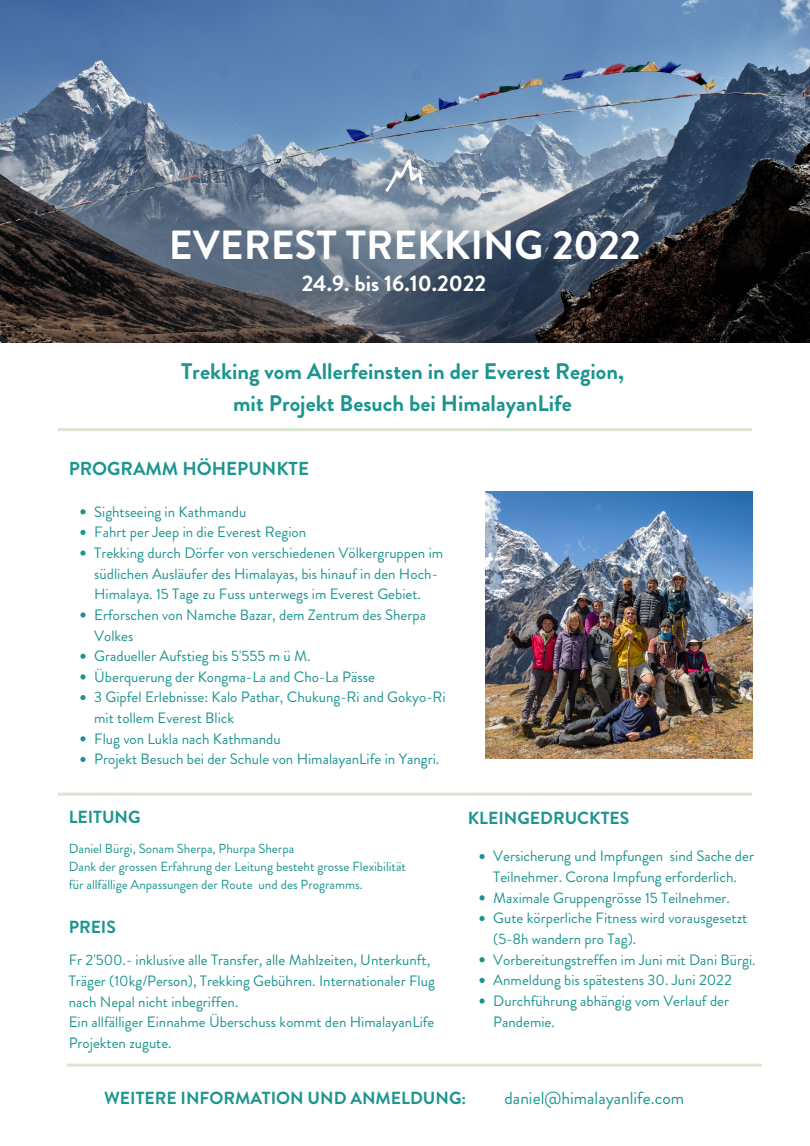
<style>
.page{position:relative;width:810px;height:1146px;background:#fff}
.page>*{position:absolute;margin:0;border:0;box-sizing:border-box;transform-origin:0 0}
.t1{font:700 40.62px "Brandon Grotesque";color:#fff}
.t2{font:700 22.5px "Brandon Grotesque";color:#1d958f}
.t3{font:700 22.5px "Brandon Grotesque";color:#fff}
.t4{font:700 18.75px "Brandon Grotesque";color:#1d958f}
.t5{font:700 17.5px "Brandon Grotesque";color:#1d958f}
.t6{font:17.5px "Brandon Grotesque";color:#1d958f}
.t7{font:15px/20.6px "Brandon Grotesque";color:#1d958f}
.t8{font:13.12px/18.2px "Brandon Grotesque";color:#1d958f}
</style>
<div class="page">
<img style="left:0;top:0;width:810px;height:342px">
<img style="left:366px;top:145px;width:78px;height:63px">
<hr style="left:58px;top:428px;width:694px;height:3px;background:#dbe5d2">
<img style="left:485px;top:491px;width:267px;height:267px">
<svg style="left:80px;top:509px;width:6px;height:5px"></svg>
<svg style="left:80px;top:529px;width:6px;height:6px"></svg>
<svg style="left:80px;top:550px;width:6px;height:5px"></svg>
<svg style="left:80px;top:612px;width:6px;height:5px"></svg>
<svg style="left:80px;top:653px;width:6px;height:5px"></svg>
<svg style="left:80px;top:674px;width:6px;height:5px"></svg>
<svg style="left:80px;top:695px;width:6px;height:5px"></svg>
<svg style="left:80px;top:736px;width:6px;height:5px"></svg>
<svg style="left:80px;top:757px;width:6px;height:5px"></svg>
<svg style="left:58px;top:792px;width:694px;height:3px"></svg>
<svg style="left:479px;top:854px;width:6px;height:5px"></svg>
<svg style="left:479px;top:895px;width:6px;height:5px"></svg>
<svg style="left:479px;top:915px;width:6px;height:5px"></svg>
<svg style="left:479px;top:957px;width:6px;height:5px"></svg>
<svg style="left:479px;top:977px;width:6px;height:5px"></svg>
<svg style="left:479px;top:998px;width:6px;height:5px"></svg>
<svg style="left:67px;top:1063px;width:695px;height:3px;background:#e2eadb"></svg>
<p class="t1" style="left:169px;top:217px;width:474px">EVEREST TREKKING 2022</p>
<p class="t3" style="left:302px;top:267px;width:186px">24.9. bis 16.10.2022</p>
<p class="t2" style="left:181px;top:355px;width:444px">Trekking vom Allerfeinsten in der Everest Region,</p>
<p class="t2" style="left:233px;top:387px;width:340px">mit Projekt Besuch bei HimalayanLife</p>
<p class="t4" style="left:69px;top:455px;width:242px">PROGRAMM HÖHEPUNKTE</p>
<p class="t7" style="left:94px;top:501px;width:154px">Sightseeing in Kathmandu</p>
<p class="t7" style="left:94px;top:522px;width:214px">Fahrt per Jeep in die Everest Region</p>
<p class="t7" style="left:94px;top:542px;width:351px">Trekking durch Dörfer von verschiedenen Völkergruppen im südlichen Ausläufer des Himalayas, bis hinauf in den Hoch-<br>Himalaya. 15 Tage zu Fuss unterwegs im Everest Gebiet.</p>
<p class="t7" style="left:94px;top:604px;width:333px">Erforschen von Namche Bazar, dem Zentrum des Sherpa<br>Volkes</p>
<p class="t7" style="left:94px;top:645px;width:218px">Gradueller Aufstieg bis 5'555 m ü M.</p>
<p class="t7" style="left:94px;top:666px;width:282px">Überquerung der Kongma-La and Cho-La Pässe</p>
<p class="t7" style="left:94px;top:687px;width:353px">3 Gipfel Erlebnisse: Kalo Pathar, Chukung-Ri and Gokyo-Ri mit tollem Everest Blick</p>
<p class="t7" style="left:94px;top:728px;width:188px">Flug von Lukla nach Kathmandu</p>
<p class="t7" style="left:94px;top:749px;width:347px">Projekt Besuch bei der Schule von HimalayanLife in Yangri.</p>
<p class="t5" style="left:69px;top:804px;width:73px">LEITUNG</p>
<p class="t8" style="left:69px;top:838px;width:227px">Daniel Bürgi, Sonam Sherpa, Phurpa Sherpa</p>
<p class="t8" style="left:69px;top:857px;width:339px">Dank der grossen Erfahrung der Leitung besteht grosse Flexibilität für allfällige Anpassungen der Route und des Programms.</p>
<p class="t5" style="left:69px;top:914px;width:49px">PREIS</p>
<p class="t7" style="left:69px;top:949px;width:368px">Fr 2'500.- inklusive alle Transfer, alle Mahlzeiten, Unterkunft,<br>Träger (10kg/Person), Trekking Gebühren. Internationaler Flug nach Nepal nicht inbegriffen.</p>
<p class="t7" style="left:69px;top:1011px;width:367px">Ein allfälliger Einnahme Überschuss kommt den HimalayanLife<br>Projekten zugute.</p>
<p class="t5" style="left:468px;top:805px;width:163px">KLEINGEDRUCKTES</p>
<p class="t7" style="left:493px;top:846px;width:262px">Versicherung und Impfungen sind Sache der<br>Teilnehmer. Corona Impfung erforderlich.</p>
<p class="t7" style="left:493px;top:887px;width:238px">Maximale Gruppengrösse 15 Teilnehmer.</p>
<p class="t7" style="left:493px;top:907px;width:256px">Gute körperliche Fitness wird vorausgesetzt (5-8h wandern pro Tag).</p>
<p class="t7" style="left:493px;top:949px;width:264px">Vorbereitungstreffen im Juni mit Dani Bürgi.</p>
<p class="t7" style="left:493px;top:969px;width:240px">Anmeldung bis spätestens 30. Juni 2022</p>
<p class="t7" style="left:493px;top:990px;width:237px">Durchführung abhängig vom Verlauf der<br>Pandemie.</p>
<p class="t5" style="left:104px;top:1085px;width:363px">WEITERE INFORMATION UND ANMELDUNG:</p>
<p class="t6" style="left:505px;top:1085px;width:181px">daniel@himalayanlife.com</p>
</div>
